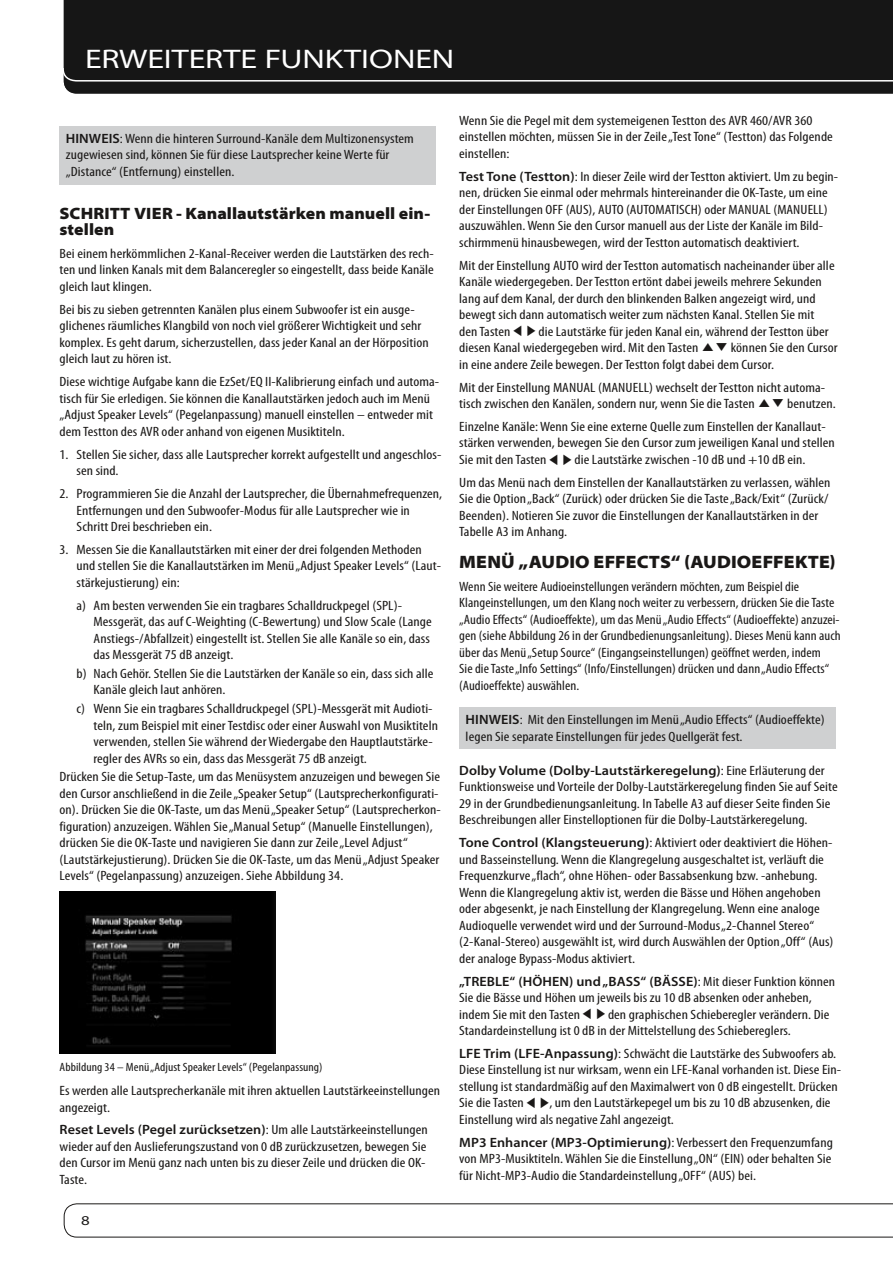
<style>
.page{position:relative;width:893px;height:1263px;background:#fff}
.page>*{position:absolute;margin:0;border:0;box-sizing:border-box;transform-origin:0 0}
.t1{font:semi-expanded 27px "Myriad Pro";color:#fff;scale:1.15 1}
.t2{font:900 semi-expanded 18px "Myriad Pro";letter-spacing:.01em;color:#1a1817}
.t3{font:900 semi-expanded 16.5px "Myriad Pro";color:#1a1817}
.t4{font:condensed 13.5px/16.5px "Myriad Pro";letter-spacing:.005em;color:#1a1817;scale:1.15 1}
.t5{font:condensed 13.5px/16.5px "Myriad Pro";letter-spacing:.005em;color:#1a1817;scale:1.08 1}
.t6{font:semi-expanded 13.5px "Myriad Pro";color:#1a1817;scale:1.15 1}
.t7{font:condensed 12px "Myriad Pro";letter-spacing:.005em;color:#1a1817;scale:1.1 1}
.s1{font-weight:600;font-stretch:normal}
.s2{font-family:"Harman Player Controls";font-stretch:normal;font-size:10.5px}
</style>
<div class="page">
<div style="left:63px;top:0;width:830px;height:94px;background:#161616"></div>
<svg style="left:63px;top:1203px;width:830px;height:35px"></svg>
<div style="left:60px;top:126px;width:376px;height:58px;background:#cfd0d1"></div>
<img style="left:60px;top:892px;width:216px;height:162px">
<div style="left:459px;top:708px;width:377px;height:41px;background:#cfd0d1"></div>
<h1 class="t1" style="left:85px;top:44px;width:323px">ERWEITERTE FU NKTIONEN</h1>
<p class="t4" style="left:66px;top:130px;width:304px"><span class="s1">HINWEIS</span>: Wenn die hinteren Surround-Kanäle dem Multizonensystem zugewiesen sind, können Sie für diese Lautsprecher keine Werte für „Distance“ (Entfernung) einstellen.</p>
<p class="t3" style="left:60px;top:204px;width:22px">SCHRITT</p>
<p class="t3" style="left:134px;top:204px;width:22px">VIER</p>
<p class="t3" style="left:176px;top:204px;width:255px">- Kanallautstärken manuell ein-</p>
<p class="t3" style="left:60px;top:220px;width:56px">stellen</p>
<p class="t4" style="left:60px;top:246px;width:327px;text-align:justify">Bei einem herkömmlichen 2-Kanal-Receiver werden die Lautstärken des rech&shy;ten und linken Kanals mit dem Balanceregler so eingestellt, dass beide Kanäle gleich laut klingen.</p>
<p class="t4" style="left:60px;top:301px;width:323px">Bei bis zu sieben getrennten Kanälen plus einem Subwoofer ist ein ausge&shy;glichenes räumliches Klangbild von noch viel größerer Wichtigkeit und sehr komplex. Es geht darum, sicherzustellen, dass jeder Kanal an der Hörposition gleich laut zu hören ist.</p>
<p class="t4" style="left:60px;top:374px;width:332px">Diese wichtige Aufgabe kann die EzSet/EQ II-Kalibrierung einfach und automa&shy;tisch für Sie erledigen. Sie können die Kanallautstärken jedoch auch im Menü „Adjust Speaker Levels“ (Pegelanpassung) manuell einstellen – entweder mit dem Testton des AVR oder anhand von eigenen Musiktiteln.</p>
<p class="t4" style="left:77px;top:446px;width:319px;text-indent:-17px">1. Stellen Sie sicher, dass alle Lautsprecher korrekt aufgestellt und angeschlos&shy;sen sind.</p>
<p class="t4" style="left:77px;top:486px;width:319px;text-indent:-17px">2. Programmieren Sie die Anzahl der Lautsprecher, die Übernahmefrequenzen,<br>Entfernungen und den Subwoofer-Modus für alle Lautsprecher wie in<br>Schritt Drei beschrieben ein.</p>
<p class="t4" style="left:77px;top:541px;width:319px;text-indent:-17px">3. Messen Sie die Kanallautstärken mit einer der drei folgenden Methoden und stellen Sie die Kanallautstärken im Menü „Adjust Speaker Levels“ (Laut&shy;stärkejustierung) ein:</p>
<p class="t4" style="left:94px;top:597px;width:296px;text-indent:-17px">a) Am besten verwenden Sie ein tragbares Schalldruckpegel (SPL)- Messgerät, das auf C-Weighting (C-Bewertung) und Slow Scale (Lange Anstiegs-/Abfallzeit) eingestellt ist. Stellen Sie alle Kanäle so ein, dass das Messgerät 75 dB anzeigt.</p>
<p class="t4" style="left:94px;top:665px;width:297px;text-indent:-17px">b) Nach Gehör. Stellen Sie die Lautstärken der Kanäle so ein, dass sich alle<br>Kanäle gleich laut anhören.</p>
<p class="t4" style="left:94px;top:701px;width:301px;text-indent:-17px">c) Wenn Sie ein tragbares Schalldruckpegel (SPL)-Messgerät mit Audioti&shy;teln, zum Beispiel mit einer Testdisc oder einer Auswahl von Musiktiteln verwenden, stellen Sie während der Wiedergabe den Hauptlautstärke&shy;regler des AVRs so ein, dass das Messgerät 75 dB anzeigt.</p>
<p class="t4" style="left:60px;top:769px;width:333px">Drücken Sie die Setup-Taste, um das Menüsystem anzuzeigen und bewegen Sie den Cursor anschließend in die Zeile „Speaker Setup“ (Lautsprecherkonfigurati&shy;on). Drücken Sie die OK-Taste, um das Menü „Speaker Setup“ (Lautsprecherkon&shy;figuration) anzuzeigen. Wählen Sie „Manual Setup“ (Manuelle Einstellungen), drücken Sie die OK-Taste und navigieren Sie dann zur Zeile „Level Adjust“ (Lautstärkejustierung). Drücken Sie die OK-Taste, um das Menü „Adjust Speaker Levels“ (Pegelanpassung) anzuzeigen. Siehe Abbildung 34.</p>
<p class="t7" style="left:60px;top:1060px;width:241px">Abbildung 34 – Menü „Adjust Speaker Levels“ (Pegelanpassung)</p>
<p class="t4" style="left:60px;top:1083px;width:332px">Es werden alle Lautsprecherkanäle mit ihren aktuellen Lautstärkeeinstellungen angezeigt.</p>
<p class="t4" style="left:60px;top:1122px;width:322px"><span class="s1">Reset Levels (Pegel zurücksetzen)</span>: Um alle Lautstärkeeinstellungen wieder auf den Auslieferungszustand von 0 dB zurückzusetzen, bewegen Sie den Cursor im Menü ganz nach unten bis zu dieser Zeile und drücken die OK-Taste.</p>
<p class="t6" style="left:81px;top:1213px;width:9px">8</p>
<p class="t4" style="left:459px;top:112px;width:326px">Wenn Sie die Pegel mit dem systemeigenen Testton des AVR 460/AVR 360 einstellen möchten, müssen Sie in der Zeile „Test Tone“ (Testton) das Folgende einstellen:</p>
<p class="t4" style="left:459px;top:168px;width:331px"><span class="s1">Test Tone (Testton)</span>: In dieser Zeile wird der Testton aktiviert. Um zu begin&shy;nen, drücken Sie einmal oder mehrmals hintereinander die OK-Taste, um eine der Einstellungen OFF (AUS), AUTO (AUTOMATISCH) oder MANUAL (MANUELL) auszuwählen. Wenn Sie den Cursor manuell aus der Liste der Kanäle im Bild&shy;schirmmenü hinausbewegen, wird der Testton automatisch deaktiviert.</p>
<p class="t4" style="left:459px;top:257px;width:330px">Mit der Einstellung AUTO wird der Testton automatisch nacheinander über alle Kanäle wiedergegeben. Der Testton ertönt dabei jeweils mehrere Sekunden lang auf dem Kanal, der durch den blinkenden Balken angezeigt wird, und bewegt sich dann automatisch weiter zum nächsten Kanal. Stellen Sie mit<br>den Tasten <span class="s2">M N</span> die Lautstärke für jeden Kanal ein, während der Testton über diesen Kanal wiedergegeben wird. Mit den Tasten <span class="s2">KL</span> können Sie den Cursor in eine andere Zeile bewegen. Der Testton folgt dabei dem Cursor.</p>
<p class="t4" style="left:459px;top:379px;width:329px">Mit der Einstellung MANUAL (MANUELL) wechselt der Testton nicht automa&shy;tisch zwischen den Kanälen, sondern nur, wenn Sie die Tasten <span class="s2">KL</span> benutzen.</p>
<p class="t4" style="left:459px;top:419px;width:328px">Einzelne Kanäle: Wenn Sie eine externe Quelle zum Einstellen der Kanallaut&shy;stärken verwenden, bewegen Sie den Cursor zum jeweiligen Kanal und stellen<br>Sie mit den Tasten <span class="s2">M N</span> die Lautstärke zwischen -10 dB und +10 dB ein.</p>
<p class="t4" style="left:459px;top:474px;width:324px">Um das Menü nach dem Einstellen der Kanallautstärken zu verlassen, wählen Sie die Option „Back“ (Zurück) oder drücken Sie die Taste „Back/Exit“ (Zurück/ Beenden). Notieren Sie zuvor die Einstellungen der Kanallautstärken in der Tabelle A3 im Anhang.</p>
<h2 class="t2" style="left:459px;top:551px;width:378px">Menü „Audio Effects“ (Audioeffekte)</h2>
<p class="t5" style="left:459px;top:578px;width:355px">Wenn Sie weitere Audioeinstellungen verändern möchten, zum Beispiel die Klangeinstellungen, um den Klang noch weiter zu verbessern, drücken Sie die Taste „Audio Effects“ (Audioeffekte), um das Menü „Audio Effects“ (Audioeffekte) anzuzei&shy;gen (siehe Abbildung 26 in der Grundbedienungsanleitung). Dieses Menü kann auch über das Menü „Setup Source“ (Eingangseinstellungen) geöffnet werden, indem<br>Sie die Taste „Info Settings“ (Info/Einstellungen) drücken und dann „Audio Effects“ (Audioeffekte) auswählen.</p>
<p class="t4" style="left:466px;top:712px;width:314px"><span class="s1">HINWEIS</span>: Mit den Einstellungen im Menü „Audio Effects“ (Audioeffekte) legen Sie separate Einstellungen für jedes Quellgerät fest.</p>
<p class="t4" style="left:459px;top:762px;width:331px"><span class="s1">Dolby Volume (Dolby-Lautstärkeregelung)</span>: Eine Erläuterung der Funktionsweise und Vorteile der Dolby-Lautstärkeregelung finden Sie auf Seite 29 in der Grundbedienungsanleitung. In Tabelle A3 auf dieser Seite finden Sie Beschreibungen aller Einstelloptionen für die Dolby-Lautstärkeregelung.</p>
<p class="t4" style="left:459px;top:835px;width:327px"><span class="s1">Tone Control (Klangsteuerung)</span>: Aktiviert oder deaktiviert die Höhen&shy;und Basseinstellung. Wenn die Klangregelung ausgeschaltet ist, verläuft die Frequenzkurve „flach“, ohne Höhen- oder Bassabsenkung bzw. -anhebung.<br>Wenn die Klangregelung aktiv ist, werden die Bässe und Höhen angehoben oder abgesenkt, je nach Einstellung der Klangregelung. Wenn eine analoge Audioquelle verwendet wird und der Surround-Modus „2-Channel Stereo“ (2-Kanal-Stereo) ausgewählt ist, wird durch Auswählen der Option „Off“ (Aus) der analoge Bypass-Modus aktiviert.</p>
<p class="t4" style="left:459px;top:973px;width:328px"><span class="s1">„TREBLE“ (HÖHEN) und „BASS“ (BÄSSE)</span>: Mit dieser Funktion können Sie die Bässe und Höhen um jeweils bis zu 10 dB absenken oder anheben, indem Sie mit den Tasten <span class="s2">M N</span> den graphischen Schieberegler verändern. Die Standardeinstellung ist 0 dB in der Mittelstellung des Schiebereglers.</p>
<p class="t4" style="left:459px;top:1045px;width:334px"><span class="s1">LFE Trim (LFE-Anpassung)</span>: Schwächt die Lautstärke des Subwoofers ab.<br>Diese Einstellung ist nur wirksam, wenn ein LFE-Kanal vorhanden ist. Diese Ein&shy;stellung ist standardmäßig auf den Maximalwert von 0 dB eingestellt. Drücken Sie die Tasten <span class="s2">M N</span>, um den Lautstärkepegel um bis zu 10 dB abzusenken, die Einstellung wird als negative Zahl angezeigt.</p>
<p class="t4" style="left:459px;top:1134px;width:326px;text-align:justify"><span class="s1">MP3 Enhancer (MP3-Optimierung)</span>: Verbessert den Frequenzumfang von MP3-Musiktiteln. Wählen Sie die Einstellung „ON“ (EIN) oder behalten Sie für Nicht-MP3-Audio die Standardeinstellung „OFF“ (AUS) bei.</p>
</div>
